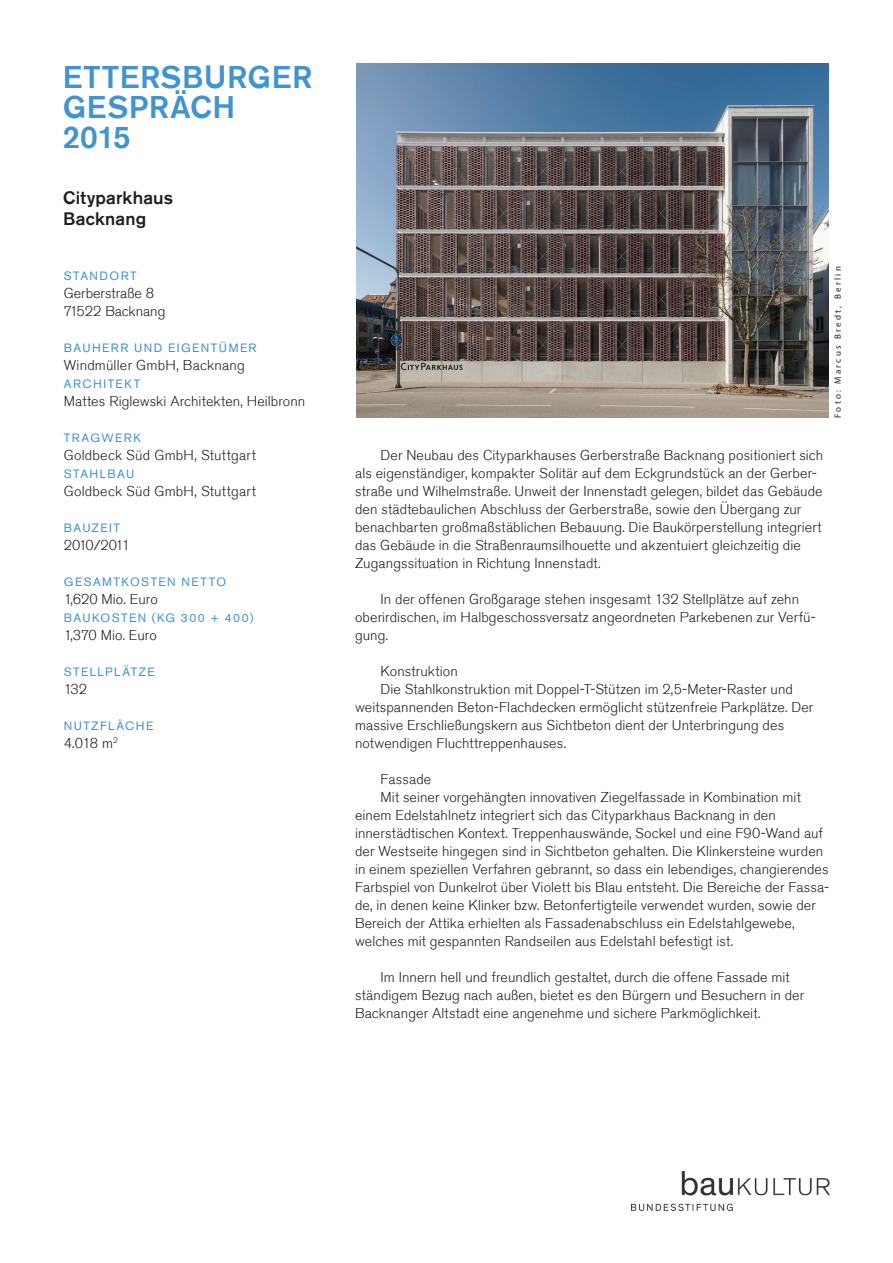
<style>
.page{position:relative;width:893px;height:1263px;background:#fff}
.page>*{position:absolute;margin:0;border:0;box-sizing:border-box;transform-origin:0 0}
.t1{font:500 31.35px/30px "Akzidenz Grotesk BQ";letter-spacing:.01em;color:#4194d0}
.t2{font:500 18px/21px "Akzidenz Grotesk BQ";letter-spacing:.01em;color:#231f20}
.t3{font:300 14.25px/18px "Akzidenz Grotesk BQ";letter-spacing:.005em;color:#231f20}
.t4{font:300 14.25px "Akzidenz Grotesk BQ";letter-spacing:-.115em;color:#231f20}
.t5{font:12px "Akzidenz Grotesk BQ";letter-spacing:.12em;color:#4194d0}
.t6{font:9px "Myriad Pro";letter-spacing:.25em;color:#231f20}
</style>
<div class="page">
<img style="left:631px;top:1171px;width:198px;height:40px">
<img style="left:356px;top:64px;width:472px;height:354px">
<h1 class="t1" style="left:62px;top:62px;width:251px">ETTERSBURGER<br>GESPRÄCH<br>2015</h1>
<p class="t2" style="left:63px;top:187px;width:112px">CITYPARKHAUS<br>BACKNANG</p>
<p class="t5" style="left:64px;top:268px;width:75px">STANDORT</p>
<p class="t3" style="left:64px;top:284px;width:103px">Gerberstraße 8<br>71522 Backnang</p>
<p class="t5" style="left:64px;top:340px;width:194px">BAUHERR UND EIGENTÜMER</p>
<p class="t3" style="left:64px;top:356px;width:183px">Windmüller GmbH, Backnang</p>
<p class="t5" style="left:64px;top:376px;width:78px">ARCHITEKT</p>
<p class="t3" style="left:64px;top:392px;width:243px">Mattes Riglewski Architekten, Heilbronn</p>
<p class="t5" style="left:64px;top:430px;width:79px">TRAGWERK</p>
<p class="t3" style="left:64px;top:446px;width:194px">Goldbeck Süd GmbH, Stuttgart</p>
<p class="t5" style="left:64px;top:466px;width:72px">STAHLBAU</p>
<p class="t3" style="left:64px;top:482px;width:194px">Goldbeck Süd GmbH, Stuttgart</p>
<p class="t5" style="left:64px;top:520px;width:58px">BAUZEIT</p>
<p class="t4" style="left:64px;top:537px;width:68px">2010/2011</p>
<p class="t5" style="left:64px;top:574px;width:164px">GESAMTKOSTEN NETTO</p>
<p class="t3" style="left:64px;top:590px;width:95px">1,620 Mio. Euro</p>
<p class="t5" style="left:64px;top:610px;width:103px">BAUKOSTEN (KG</p>
<p class="t5" style="left:181px;top:610px;width:74px">300 + 400)</p>
<p class="t3" style="left:64px;top:626px;width:95px">1,370 Mio. Euro</p>
<p class="t5" style="left:64px;top:664px;width:92px">STELLPLÄTZE</p>
<p class="t3" style="left:64px;top:680px;width:25px">132</p>
<p class="t5" style="left:64px;top:718px;width:91px">N UTZFLÄCHE</p>
<p class="t3" style="left:64px;top:734px;width:56px">4.018 m<sup>2</sup></p>
<p class="t6" style="left:832px;top:418px;width:153px;rotate:-90deg">Foto: Marcus Bredt, Berlin</p>
<p class="t3" style="left:355px;top:446px;width:470px;text-indent:26px">Der Neubau des Cityparkhauses Gerberstraße Backnang positioniert sich als eigenständiger, kompakter Solitär auf dem Eckgrundstück an der Gerber&shy;straße und Wilhelmstraße. Unweit der Innenstadt gelegen, bildet das Gebäude den städtebaulichen Abschluss der Gerberstraße, sowie den Übergang zur benachbarten großmaßstäblichen Bebauung. Die Baukörperstellung integriert das Gebäude in die Straßenraumsilhouette und akzentuiert gleichzeitig die Zugangssituation in Richtung Innenstadt.</p>
<p class="t3" style="left:355px;top:590px;width:462px;text-indent:26px">In der offenen Großgarage stehen insgesamt 132 Stellplätze auf zehn oberirdischen, im Halbgeschossversatz angeordneten Parkebenen zur Verfü&shy;gung.</p>
<p class="t3" style="left:381px;top:662px;width:79px">Konstruktion</p>
<p class="t3" style="left:381px;top:680px;width:414px">Die Stahlkonstruktion mit Doppel-T-Stützen im 2,5-Meter-Raster und</p>
<p class="t3" style="left:355px;top:698px;width:460px">weitspannenden Beton-Flachdecken ermöglicht stützenfreie Parkplätze. Der</p>
<p class="t3" style="left:355px;top:716px;width:431px">massive Erschließungskern aus Sichtbeton dient der Unterbringung des</p>
<p class="t3" style="left:355px;top:734px;width:213px">notwendigen Fluchttreppenhauses.</p>
<p class="t3" style="left:381px;top:770px;width:52px">Fassade</p>
<p class="t3" style="left:381px;top:788px;width:422px">Mit seiner vorgehängten innovativen Ziegelfassade in Kombination mit</p>
<p class="t3" style="left:355px;top:806px;width:422px">einem Edelstahlnetz integriert sich das Cityparkhaus Backnang in den</p>
<p class="t3" style="left:355px;top:824px;width:470px">innerstädtischen Kontext. Treppenhauswände, Sockel und eine F90-Wand auf</p>
<p class="t3" style="left:355px;top:842px;width:470px">der Westseite hingegen sind in Sichtbeton gehalten. Die Klinkersteine wurden</p>
<p class="t3" style="left:355px;top:860px;width:475px">in einem speziellen Verfahren gebrannt, so dass ein lebendiges, changierendes</p>
<p class="t3" style="left:355px;top:878px;width:476px">Farbspiel von Dunkelrot über Violett bis Blau entsteht. Die Bereiche der Fassa-</p>
<p class="t3" style="left:355px;top:896px;width:462px">de, in denen keine Klinker bzw. Betonfertigteile verwendet wurden, sowie der</p>
<p class="t3" style="left:355px;top:914px;width:441px">Bereich der Attika erhielten als Fassadenabschluss ein Edelstahlgewebe,</p>
<p class="t3" style="left:355px;top:932px;width:380px">welches mit gespannten Randseilen aus Edelstahl befestigt ist.</p>
<p class="t3" style="left:355px;top:968px;width:451px;text-indent:26px">Im Innern hell und freundlich gestaltet, durch die offene Fassade mit ständigem Bezug nach außen, bietet es den Bürgern und Besuchern in der<br>Backnanger Altstadt eine angenehme und sichere Parkmöglichkeit.</p>
</div>
